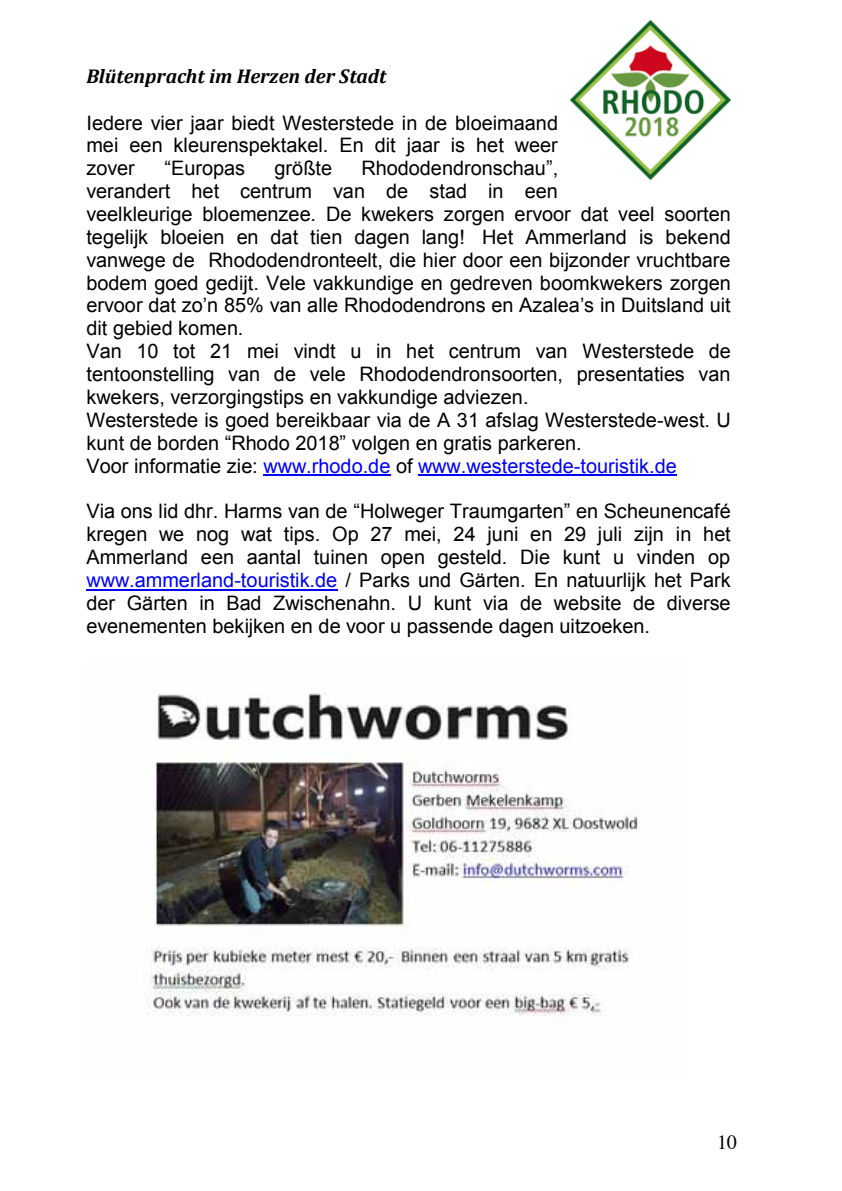
<style>
.page{position:relative;width:842px;height:1191px;background:#fff}
.page>*{position:absolute;margin:0;border:0;box-sizing:border-box;transform-origin:0 0}
.t1{font:20px/22.8px "Arial";color:#000;text-align:justify}
.t2{font:20px/22.8px "Arial";color:#000}
.t3{font:italic 700 20px "Cambria";color:#000}
.t4{font:20px "Times";color:#000}
.s1{font-style:inherit}
.s2{color:#00f}
</style>
<div class="page">
<hr style="left:263px;top:474px;width:127px;height:2px;background:#00f">
<hr style="left:418px;top:474px;width:259px;height:2px;background:#00f">
<hr style="left:86px;top:589px;width:251px;height:1px;background:#00f">
<img style="left:147px;top:693px;width:493px;height:323px">
<img style="left:571px;top:20px;width:160px;height:160px">
<p class="t3" style="left:86px;top:62px;width:302px">Blütenpracht im Herzen der Stadt</p>
<p class="t1" style="left:86px;top:111px;width:473px">Iedere vier jaar biedt Westerstede in de bloeimaand mei een kleurenspektakel. En dit jaar is het weer zover</p>
<p class="t1" style="left:164px;top:157px;width:82px"><span class="s1">“</span>Europas</p>
<p class="t1" style="left:275px;top:157px;width:59px">größte</p>
<p class="t1" style="left:86px;top:157px;width:646px;text-align:left;text-indent:275px">Rhododendronschau<span class="s1">”</span>,<br>verandert het centrum van de stad in een<br>veelkleurige bloemenzee. De kwekers zorgen ervoor dat veel soorten tegelijk bloeien en dat tien dagen lang! Het Ammerland is bekend vanwege de Rhododendronteelt, die hier door een bijzonder vruchtbare bodem goed gedijt. Vele vakkundige en gedreven boomkwekers zorgen <span class="s1">ervoor dat zo’n</span> 85% van alle Rhododendrons en Azalea<span class="s1">’</span>s in Duitsland uit dit gebied komen.<br>Van 10 tot 21 mei vindt u in het centrum van Westerstede de tentoonstelling van de vele Rhododendronsoorten, presentaties van kwekers, verzorgingstips en vakkundige adviezen.<br>Westerstede is goed bereikbaar via de A 31 afslag Westerstede-west. U</p>
<p class="t2" style="left:86px;top:431px;width:592px">kunt de borden “Rhodo 2018” volgen en gratis parkeren.<br><span class="s1">Voor informatie zie:</span> <span class="s2">www.rhodo.de</span> <span class="s1">of</span> <span class="s2">www.westerstede-touristik.de</span></p>
<p class="t1" style="left:86px;top:500px;width:646px">Via ons lid dhr. Harms van de <span class="s1">“Holweger T</span>raumgarten<span class="s1">”</span> en Scheunencafé kregen we nog wat tips. Op 27 mei, 24 juni en 29 juli zijn in het Ammerland een aantal tuinen open gesteld. Die kunt u vinden op <span class="s2">www.ammerland-touristik.de</span> / Parks und Gärten. En natuurlijk het Park der Gärten in Bad Zwischenahn. U kunt via de website de diverse evenementen bekijken en de voor u passende dagen uitzoeken.</p>
<p class="t4" style="left:717px;top:1123px;width:21px">10</p>
</div>
